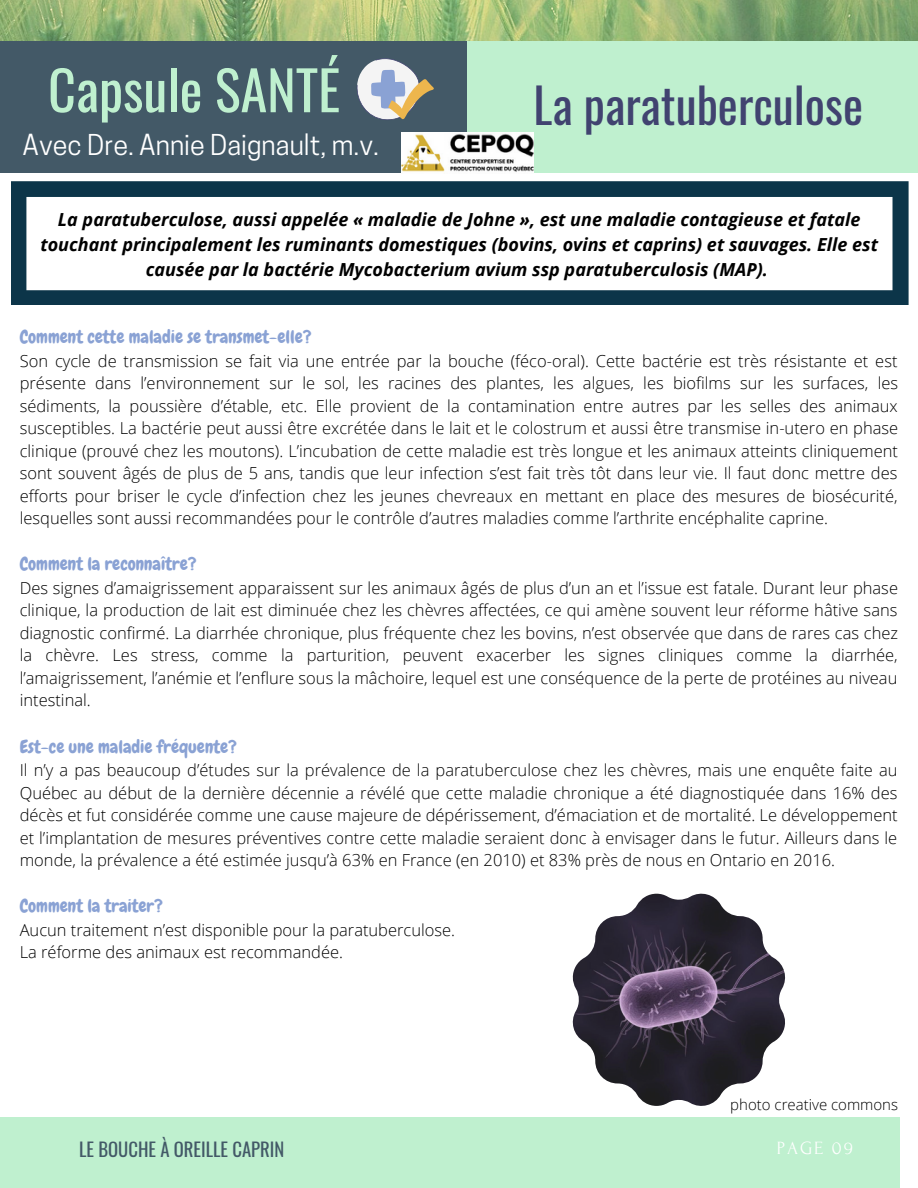
<style>
.page{position:relative;width:918px;height:1188px;background:#fff}
.page>*{position:absolute;margin:0;border:0;box-sizing:border-box;transform-origin:0 0}
.t1{font:54.15px "Oswald";color:#bff0cf}
.t2{font:47.7px "Oswald";color:#414370}
.t3{font:27px "Cooper Hewitt";color:#fff}
.t4{font:18.6px "Oswald";color:#435967}
.t5{font:18.6px "Forum";letter-spacing:.1em;color:#fff}
.t6{font:italic 700 18px/24.8px "Open Sans";color:#000;text-align:center}
.t7{font:18px "Chewy";color:#8aa2d4}
.t8{font:300 16.5px/22.5px "Open Sans";color:#000;text-align:justify}
.t9{font:300 15px "Open Sans";color:#000}
</style>
<div class="page">
<div style="left:0;top:40px;width:468px;height:133px;background:#435967"></div>
<div style="left:0;top:1117px;width:900px;height:71px;background:#bff0cf"></div>
<img style="left:0;top:0;width:918px;height:40px">
<svg style="left:357px;top:58px;width:77px;height:62px"></svg>
<div style="left:467px;top:41px;width:451px;height:132px;background:#bff0cf"></div>
<img style="left:401px;top:133px;width:133px;height:40px">
<svg style="left:11px;top:181px;width:898px;height:124px"></svg>
<img style="left:573px;top:894px;width:212px;height:212px">
<h1 class="t1" style="left:48px;top:48px;width:294px">Capsule SANTÉ</h1>
<h3 class="t3" style="left:23px;top:135px;width:358px">Avec Dre. Annie Daignault, m.v.</h3>
<h2 class="t2" style="left:534px;top:68px;width:331px">La paratuberculose</h2>
<p class="t6" style="left:40px;top:207px;width:839px">La paratuberculose, aussi appelée « maladie de Johne », est une maladie contagieuse et fatale touchant principalement les ruminants domestiques (bovins, ovins et caprins) et sauvages. Elle est causée par la bactérie Mycobacterium avium ssp paratuberculosis (MAP).</p>
<p class="t7" style="left:20px;top:325px;width:293px">Comment cette maladie se transmet-elle?</p>
<p class="t8" style="left:20px;top:349px;width:880px">Son cycle de transmission se fait via une entrée par la bouche (féco-oral). Cette bactérie est très résistante et est présente dans l’environnement sur le sol, les racines des plantes, les algues, les biofilms sur les surfaces, les sédiments, la poussière d’étable, etc. Elle provient de la contamination entre autres par les selles des animaux susceptibles. La bactérie peut aussi être excrétée dans le lait et le colostrum et aussi être transmise in-utero en phase clinique (prouvé chez les moutons). L’incubation de cette maladie est très longue et les animaux atteints cliniquement sont souvent âgés de plus de 5 ans, tandis que leur infection s’est fait très tôt dans leur vie. Il faut donc mettre des efforts pour briser le cycle d’infection chez les jeunes chevreaux en mettant en place des mesures de biosécurité, lesquelles sont aussi recommandées pour le contrôle d’autres maladies comme l’arthrite encéphalite caprine.</p>
<p class="t7" style="left:20px;top:553px;width:178px">Comment la reconnaître?</p>
<p class="t8" style="left:20px;top:576px;width:880px">Des signes d’amaigrissement apparaissent sur les animaux âgés de plus d’un an et l’issue est fatale. Durant leur phase clinique, la production de lait est diminuée chez les chèvres affectées, ce qui amène souvent leur réforme hâtive sans diagnostic confirmé. La diarrhée chronique, plus fréquente chez les bovins, n’est observée que dans de rares cas chez la chèvre. Les stress, comme la parturition, peuvent exacerber les signes cliniques comme la diarrhée, l’amaigrissement, l’anémie et l’enflure sous la mâchoire, lequel est une conséquence de la perte de protéines au niveau intestinal.</p>
<p class="t7" style="left:20px;top:735px;width:219px">Est-ce une maladie fréquente?</p>
<p class="t8" style="left:20px;top:759px;width:880px">Il n’y a pas beaucoup d’études sur la prévalence de la paratuberculose chez les chèvres, mais une enquête faite au Québec au début de la dernière décennie a révélé que cette maladie chronique a été diagnostiquée dans 16% des décès et fut considérée comme une cause majeure de dépérissement, d’émaciation et de mortalité. Le développement et l’implantation de mesures préventives contre cette maladie seraient donc à envisager dans le futur. Ailleurs dans le monde, la prévalence a été estimée jusqu’à 63% en France (en 2010) et 83% près de nous en Ontario en 2016.</p>
<p class="t7" style="left:20px;top:895px;width:145px">Comment la traiter?</p>
<p class="t8" style="left:20px;top:918px;width:437px">Aucun traitement n’est disponible pour la paratuberculose.<br>La réforme des animaux est recommandée.</p>
<p class="t9" style="left:730px;top:1094px;width:169px">photo creative commons</p>
<p class="t4" style="left:79px;top:1135px;width:207px">LE BOUCHE À OREILLE CAPRIN</p>
<p class="t5" style="left:777px;top:1138px;width:77px">PAGE 09</p>
</div>
